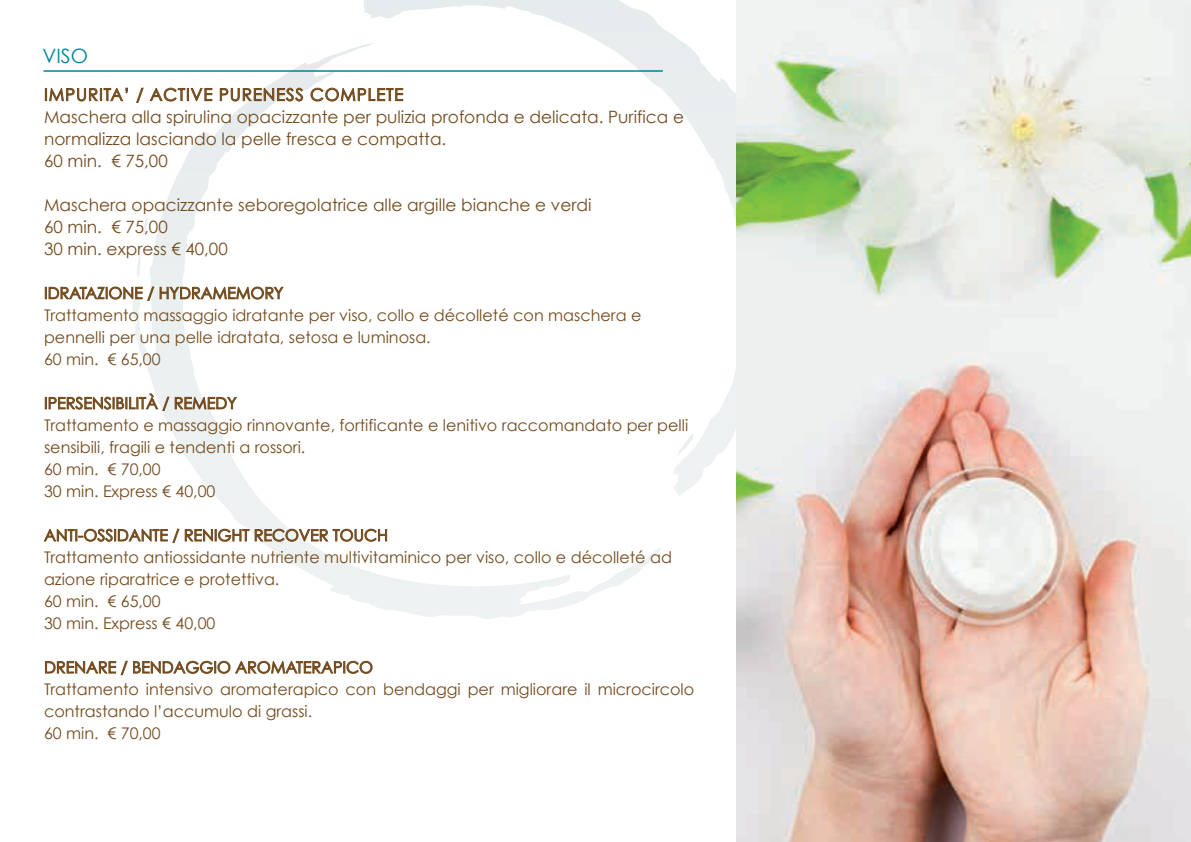
<style>
.page{position:relative;width:1191px;height:842px;background:#fff}
.page>*{position:absolute;margin:0;border:0;box-sizing:border-box;transform-origin:0 0}
.t1{font:19.8px "Century Gothic";color:#00829b}
.t2{font:17px/22px "Century Gothic";color:#734b1e}
.t3{font:16px/22px "Century Gothic";color:#734b1e}
</style>
<div class="page">
<svg style="left:363px;top:0;width:373px;height:496px"></svg>
<svg style="left:132px;top:43px;width:523px;height:561px"></svg>
<hr style="left:44px;top:70px;width:618px;height:2px;background:#00829b">
<svg style="left:45px;top:88px;width:83px;height:13px"></svg>
<svg style="left:136px;top:87px;width:76px;height:16px"></svg>
<svg style="left:220px;top:88px;width:83px;height:13px"></svg>
<svg style="left:310px;top:88px;width:93px;height:13px"></svg>
<svg style="left:45px;top:286px;width:109px;height:15px"></svg>
<svg style="left:160px;top:286px;width:124px;height:13px"></svg>
<svg style="left:45px;top:393px;width:192px;height:18px"></svg>
<svg style="left:44px;top:528px;width:205px;height:15px"></svg>
<svg style="left:255px;top:528px;width:132px;height:13px"></svg>
<svg style="left:45px;top:660px;width:327px;height:15px"></svg>
<img style="left:736px;top:0;width:455px;height:841px">
<p class="t1" style="left:43px;top:42px;width:47px">VISO</p>
<p class="t2" style="left:44px;top:83px;width:641px">IMPURITA’ / ACTIVE PURENESS COMPLETE<br>Maschera alla spirulina opacizzante per pulizia profonda e delicata. Purifica e normalizza lasciando la pelle fresca e compatta.<br>60 min. € 75,00</p>
<p class="t2" style="left:44px;top:193px;width:549px">Maschera opacizzante seboregolatrice alle argille bianche e verdi<br>60 min. € 75,00<br>30 min. express € 40,00</p>
<p class="t3" style="left:44px;top:282px;width:599px">IDRATAZIONE / HYDRAMEMORY<br>Trattamento massaggio idratante per viso, collo e décolleté con maschera e pennelli per una pelle idratata, setosa e luminosa.<br>60 min. € 65,00</p>
<p class="t3" style="left:44px;top:392px;width:645px">IPERSENSIBILITÀ / REMEDY<br>Trattamento e massaggio rinnovante, fortificante e lenitivo raccomandato per pelli sensibili, fragili e tendenti a rossori.<br>60 min. € 70,00<br>30 min. Express € 40,00</p>
<p class="t3" style="left:44px;top:524px;width:629px">ANTI-OSSIDANTE / RENIGHT RECOVER TOUCH<br>Trattamento antiossidante nutriente multivitaminico per viso, collo e décolleté ad azione riparatrice e protettiva.<br>60 min. € 65,00<br>30 min. Express € 40,00</p>
<p class="t3" style="left:44px;top:656px;width:652px">DRENARE / BENDAGGIO AROMATERAPICO<br>Trattamento intensivo aromaterapico con bendaggi per migliorare il microcircolo contrastando l’accumulo di grassi.<br>60 min. € 70,00</p>
</div>
